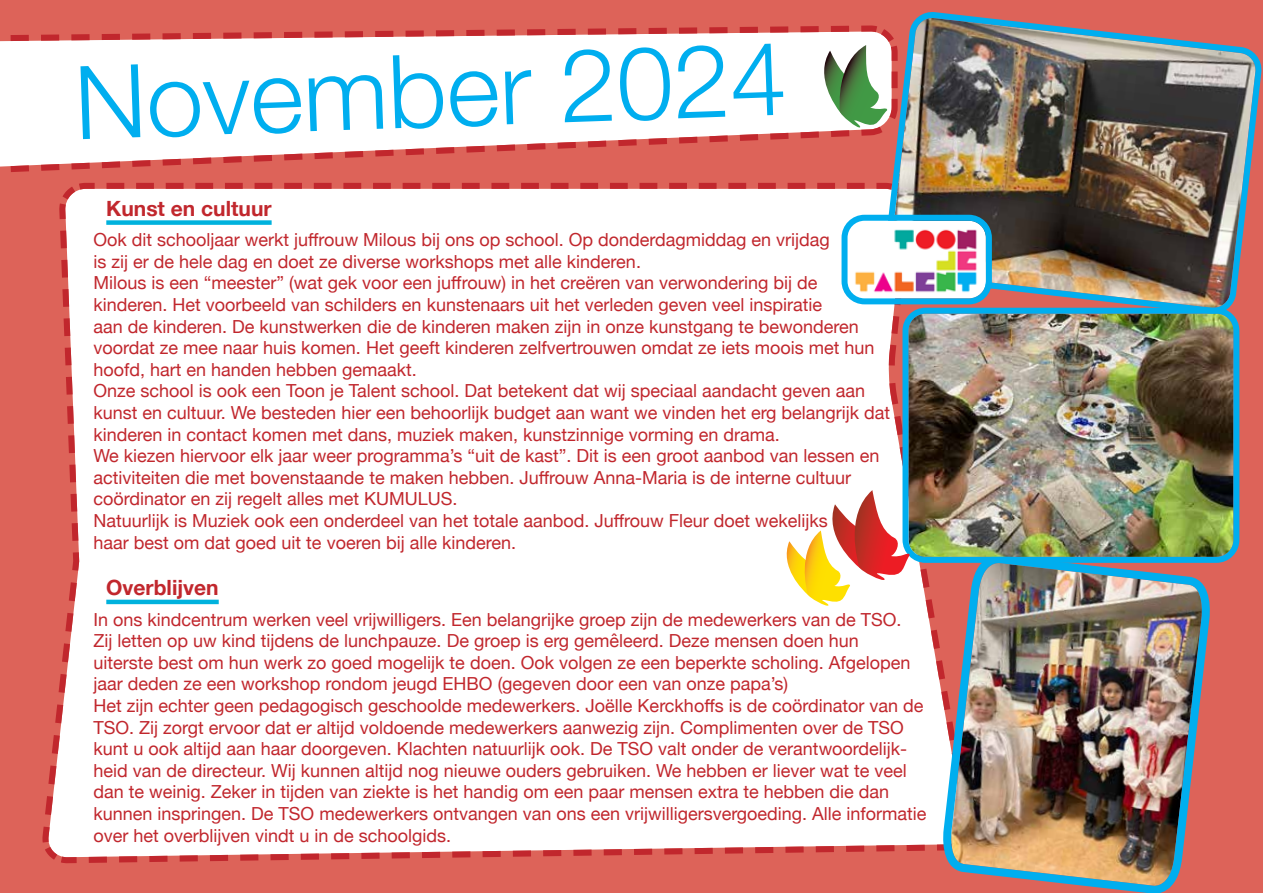
<style>
.page{position:relative;width:1263px;height:893px;background:#dd6359}
.page>*{position:absolute;margin:0;border:0;box-sizing:border-box;transform-origin:0 0}
.t1{font:300 102px "Helvetica Neue";color:#00aeef}
.t2{font:700 21px "Helvetica Neue";color:#c1272d}
.t3{font:18px/21.6px "Helvetica Neue";color:#c1272d}
</style>
<div class="page">
<div style="left:42px;top:183px;width:896px;height:681px;background:#fff"></div>
<img style="left:879px;top:12px;width:383px;height:306px">
<img style="left:938px;top:563px;width:272px;height:330px">
<img style="left:909px;top:315px;width:323px;height:241px">
<div style="left:902px;top:308px;width:337px;height:255px;border:6px solid #00aeef;border-radius:20px"></div>
<img style="left:848px;top:222px;width:137px;height:75px">
<div style="left:841px;top:215px;width:151px;height:89px;border:6px solid #00aeef;border-radius:20px"></div>
<div style="left:106px;top:220px;width:166px;height:5px;background:#00b2dd"></div>
<hr style="left:106px;top:600px;width:113px;height:4px;background:#00b2dd">
<svg style="left:0;top:23px;width:898px;height:152px"></svg>
<svg style="left:779px;top:403px;width:191px;height:405px;background:#dccfc6"></svg>
<h1 class="t1" style="left:72px;top:21px;width:714px;rotate:-2deg">November 2024</h1>
<p class="t2" style="left:106px;top:192px;width:167px">Kunst en cultuur</p>
<p class="t3" style="left:94px;top:230px;width:798px">Ook dit schooljaar werkt juffrouw Milous bij ons op school. Op donderdagmiddag en vrijdag<br>is zij er de hele dag en doet ze diverse workshops met alle kinderen.<br>Milous is een “meester” (wat gek voor een juffrouw) in het creëren van verwondering bij de kinderen. Het voorbeeld van schilders en kunstenaars uit het verleden geven veel inspiratie<br>aan de kinderen. De kunstwerken die de kinderen maken zijn in onze kunstgang te bewonderen voordat ze mee naar huis komen. Het geeft kinderen zelfvertrouwen omdat ze iets moois met hun hoofd, hart en handen hebben gemaakt.<br>Onze school is ook een Toon je Talent school. Dat betekent dat wij speciaal aandacht geven aan kunst en cultuur. We besteden hier een behoorlijk budget aan want we vinden het erg belangrijk dat kinderen in contact komen met dans, muziek maken, kunstzinnige vorming en drama.<br>We kiezen hiervoor elk jaar weer programma’s “uit de kast”. Dit is een groot aanbod van lessen en activiteiten die met bovenstaande te maken hebben. Juffrouw Anna-Maria is de interne cultuur coördinator en zij regelt alles met KUMULUS.<br>Natuurlijk is Muziek ook een onderdeel van het totale aanbod. Juffrouw Fleur doet wekelijks<br>haar best om dat goed uit te voeren bij alle kinderen.</p>
<p class="t2" style="left:106px;top:571px;width:114px">Overblijven</p>
<p class="t3" style="left:94px;top:609px;width:834px">In ons kindcentrum werken veel vrijwilligers. Een belangrijke groep zijn de medewerkers van de TSO.<br>Zij letten op uw kind tijdens de lunchpauze. De groep is erg gemêleerd. Deze mensen doen hun<br>uiterste best om hun werk zo goed mogelijk te doen. Ook volgen ze een beperkte scholing. Afgelopen jaar deden ze een workshop rondom jeugd EHBO (gegeven door een van onze papa’s)<br>Het zijn echter geen pedagogisch geschoolde medewerkers. Joëlle Kerckhoffs is de coördinator van de TSO. Zij zorgt ervoor dat er altijd voldoende medewerkers aanwezig zijn. Complimenten over de TSO kunt u ook altijd aan haar doorgeven. Klachten natuurlijk ook. De TSO valt onder de verantwoordelijk&shy;heid van de directeur. Wij kunnen altijd nog nieuwe ouders gebruiken. We hebben er liever wat te veel dan te weinig. Zeker in tijden van ziekte is het handig om een paar mensen extra te hebben die dan kunnen inspringen. De TSO medewerkers ontvangen van ons een vrijwilligersvergoeding. Alle informatie over het overblijven vindt u in de schoolgids.</p>
</div>
